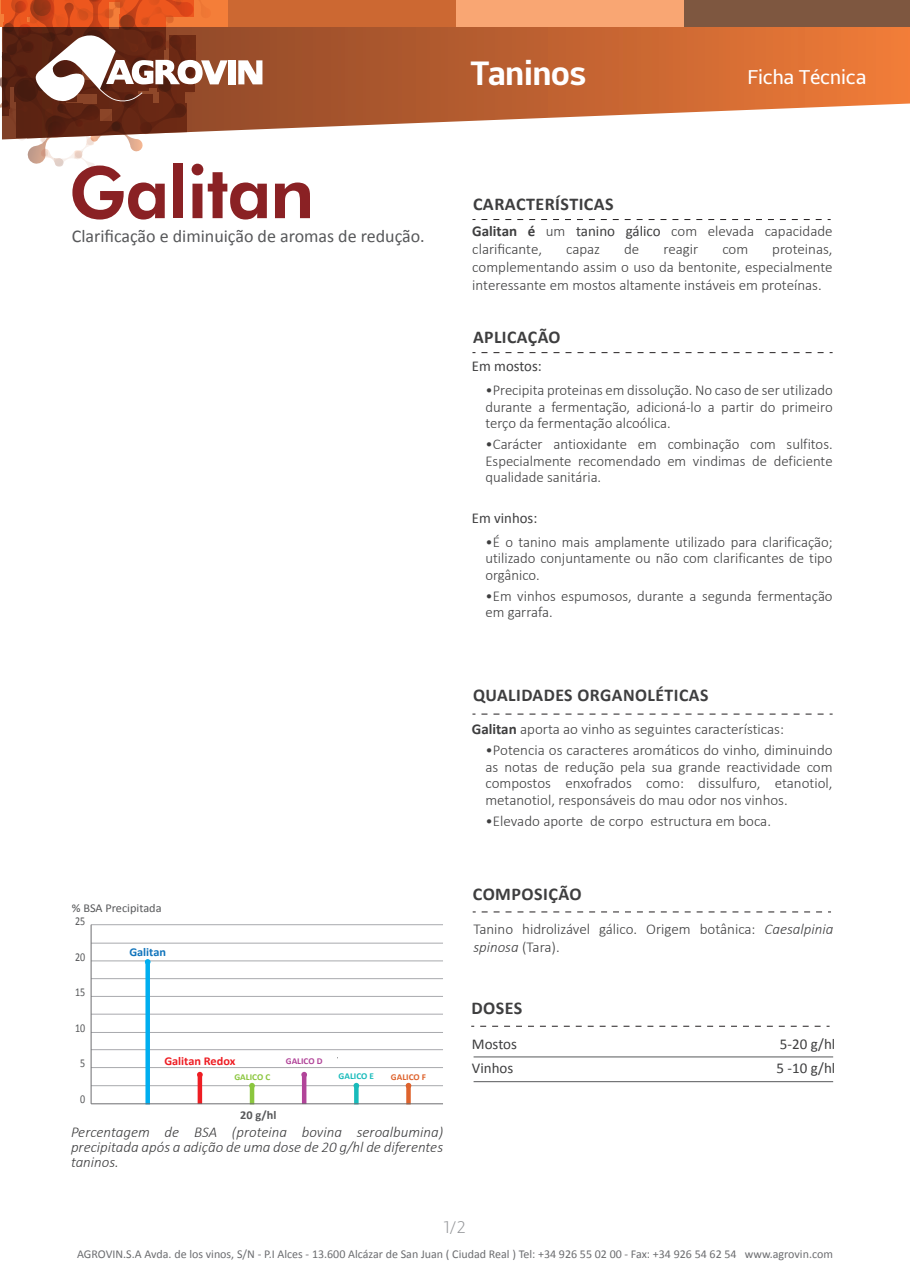
<style>
.page{position:relative;width:910px;height:1280px;background:#fff}
.page>*{position:absolute;margin:0;border:0;box-sizing:border-box;transform-origin:0 0}
.t1{font:800 72px "Futura BT";letter-spacing:-.02em;color:#8a2124}
.t2{font:700 33px "Centuma";letter-spacing:-.005em;color:#fff}
.t3{font:19.5px "Centuma";letter-spacing:-.01em;color:#fff}
.t4{font:700 18px "Calibri";letter-spacing:.025em;color:#3e3e3f}
.t5{font:18px "Calibri";color:#57585a}
.t6{font:300 16.5px "Centuma";color:#939598}
.t7{font:300 15px/16.5px "Calibri";color:#3e3e3f;text-align:justify}
.t8{font:italic 300 15px/15px "Calibri";color:#3e3e3f;text-align:justify}
.t9{font:15px/24px "Calibri";color:#3e3e3f}
.t10{font:12px "Calibri";color:#6c6d70}
.t11{font:12px "Calibri";color:#57585a}
.t12{font:700 12px "Calibri";color:#ee1d23}
.t13{font:12px "Calibri";color:#57585a;scale:.84 1}
.t14{font:700 12px "Calibri";color:#1074bc}
.t15{font:700 12px "Calibri";color:#57585a}
.t16{font:700 9px "Calibri";color:#8bc63e}
.t17{font:700 9px "Calibri";color:#b14499}
.t18{font:700 9px "Calibri";color:#18bbbb}
.t19{font:700 9px "Calibri";color:#de632d}
.s1{font-weight:700}
.s2{font-weight:400}
.s3{font-style:italic}
</style>
<div class="page">
<svg style="left:228px;top:26px;width:682px;height:105px;background:#c9774c"></svg>
<div style="left:684px;top:0;width:226px;height:26px;background:#7e5740"></div>
<div style="left:456px;top:0;width:228px;height:26px;background:#f9a673"></div>
<div style="left:228px;top:0;width:228px;height:26px;background:#cc6832"></div>
<hr style="left:91px;top:924px;width:352px;height:1px;background:#a8a9ad">
<hr style="left:91px;top:943px;width:352px;height:1px;background:#a8a9ad">
<hr style="left:91px;top:961px;width:352px;height:1px;background:#a8a9ad">
<hr style="left:91px;top:978px;width:352px;height:1px;background:#a8a9ad">
<hr style="left:91px;top:996px;width:352px;height:1px;background:#a8a9ad">
<hr style="left:91px;top:1014px;width:352px;height:1px;background:#a8a9ad">
<hr style="left:91px;top:1032px;width:352px;height:1px;background:#a8a9ad">
<hr style="left:91px;top:1049px;width:352px;height:1px;background:#a8a9ad">
<hr style="left:91px;top:1067px;width:352px;height:1px;background:#a8a9ad">
<hr style="left:91px;top:1085px;width:352px;height:1px;background:#a8a9ad">
<svg style="left:481px;top:219px;width:350px;height:1px"></svg>
<svg style="left:481px;top:352px;width:352px;height:1px"></svg>
<svg style="left:238px;top:60px;width:24px;height:24px"></svg>
<div style="left:229px;top:60px;width:7px;height:24px;background:#fff"></div>
<svg style="left:0;top:0;width:228px;height:170px"></svg>
<svg style="left:481px;top:714px;width:352px;height:1px"></svg>
<svg style="left:482px;top:911px;width:349px;height:1px"></svg>
<svg style="left:480px;top:1026px;width:350px;height:1px"></svg>
<hr style="left:474px;top:1081px;width:359px;height:1px;background:#57585a">
<hr style="left:474px;top:1057px;width:359px;height:1px;background:#57585a">
<hr style="left:91px;top:925px;width:1px;height:179px;background:#6c6d70">
<svg style="left:145px;top:959px;width:6px;height:5px"></svg>
<div style="left:145px;top:961px;width:5px;height:143px;background:#00aeef"></div>
<svg style="left:249px;top:1083px;width:6px;height:20px"></svg>
<hr style="left:250px;top:1086px;width:4px;height:18px;background:#8bc63e">
<svg style="left:354px;top:1083px;width:5px;height:3px"></svg>
<div style="left:354px;top:1086px;width:5px;height:18px;background:#18bbbb"></div>
<svg style="left:406px;top:1083px;width:5px;height:3px"></svg>
<div style="left:406px;top:1086px;width:5px;height:18px;background:#de632d"></div>
<svg style="left:197px;top:1072px;width:6px;height:5px"></svg>
<hr style="left:198px;top:1074px;width:4px;height:30px;background:#ee1d23">
<svg style="left:301px;top:1072px;width:6px;height:5px"></svg>
<hr style="left:302px;top:1074px;width:4px;height:30px;background:#b14499">
<hr style="left:91px;top:1103px;width:352px;height:1px;background:#6c6d70">
<h2 class="t2" style="left:471px;top:50px;width:118px">Taninos</h2>
<h3 class="t3" style="left:747px;top:64px;width:121px">Ficha Técnica</h3>
<h1 class="t1" style="left:69px;top:149px;width:247px">Galitan</h1>
<p class="t5" style="left:72px;top:225px;width:355px">Clarificação e diminuição de aromas de redução.</p>
<p class="t11" style="left:72px;top:900px;width:91px">% BSA Precipitada</p>
<p class="t13" style="left:75px;top:914px;width:14px">25</p>
<p class="t13" style="left:75px;top:949px;width:14px">20</p>
<p class="t13" style="left:75px;top:985px;width:14px">15</p>
<p class="t13" style="left:75px;top:1020px;width:14px">10</p>
<p class="t13" style="left:80px;top:1056px;width:8px">5</p>
<p class="t13" style="left:80px;top:1091px;width:8px">0</p>
<p class="t14" style="left:129px;top:945px;width:38px">Galitan</p>
<p class="t12" style="left:164px;top:1054px;width:73px">Galitan Redox</p>
<p class="t16" style="left:234px;top:1071px;width:37px">GALICO C</p>
<p class="t15" style="left:240px;top:1107px;width:38px">20 g/hl</p>
<p class="t17" style="left:286px;top:1055px;width:38px">GALICO D</p>
<p class="t18" style="left:339px;top:1070px;width:37px">GALICO E</p>
<p class="t19" style="left:391px;top:1071px;width:37px">GALICO F</p>
<p class="t8" style="left:71px;top:1125px;width:374px">Percentagem de BSA (proteina bovina seroalbumina) precipitada após a adição de uma dose de 20 g/hl de diferentes taninos.</p>
<p class="t4" style="left:473px;top:193px;width:142px">CARACTERÍSTICAS</p>
<p class="t7" style="left:472px;top:222px;width:362px;line-height:18px"><span class="s1">Galitan é</span> um <span class="s2">tanino gálico</span> com elevada capacidade clarificante,</p>
<p class="t7" style="left:566px;top:240px;width:36px">capaz</p>
<p class="t7" style="left:624px;top:240px;width:17px">de</p>
<p class="t7" style="left:663px;top:240px;width:36px">reagir</p>
<p class="t7" style="left:722px;top:240px;width:27px">com</p>
<p class="t7" style="left:472px;top:240px;width:362px;line-height:18px;text-indent:300px">proteinas, complementando assim o uso da bentonite, especialmente interessante em mostos altamente instáveis em proteínas.</p>
<p class="t4" style="left:473px;top:326px;width:89px">APLICAÇÃO</p>
<p class="t9" style="left:472px;top:353px;width:71px">Em mostos:</p>
<p class="t7" style="left:485px;top:382px;width:349px">•Precipita proteinas em dissolução. No caso de ser utilizado durante a fermentação, adicioná-lo a partir do primeiro terço da fermentação alcoólica.</p>
<p class="t7" style="left:485px;top:436px;width:349px">•Carácter antioxidante em combinação com sulfitos.<br>Especialmente recomendado em vindimas de deficiente qualidade sanitária.</p>
<p class="t9" style="left:472px;top:505px;width:67px">Em vinhos:</p>
<p class="t7" style="left:485px;top:533px;width:349px">•É o tanino mais amplamente utilizado para clarificação; utilizado conjuntamente ou não com clarificantes de tipo orgânico.</p>
<p class="t7" style="left:485px;top:587px;width:349px">•Em vinhos espumosos, durante a segunda fermentação em garrafa.</p>
<p class="t4" style="left:473px;top:684px;width:237px">QUALIDADES ORGANOLÉTICAS</p>
<p class="t7" style="left:472px;top:721px;width:314px"><span class="s1">Galitan</span> aporta ao vinho as seguintes características:</p>
<p class="t7" style="left:485px;top:742px;width:349px">•Potencia os caracteres aromáticos do vinho, diminuindo as notas de redução pela sua grande reactividade com compostos enxofrados como: dissulfuro, etanotiol, metanotiol, responsáveis do mau odor nos vinhos.</p>
<p class="t7" style="left:485px;top:812px;width:287px">•Elevado aporte de corpo estructura em boca.</p>
<p class="t4" style="left:473px;top:883px;width:110px">COMPOSIÇÃO</p>
<p class="t7" style="left:473px;top:920px;width:361px;line-height:18px">Tanino hidrolizável gálico. Origem botânica: <span class="s3">Caesalpinia spinosa</span> (Tara).</p>
<p class="t4" style="left:471px;top:997px;width:52px">DOSES</p>
<p class="t9" style="left:472px;top:1031px;width:47px">Mostos<br>Vinhos</p>
<p class="t9" style="left:776px;top:1031px;width:60px">5-20 g/hl<br>5 -10 g/hl</p>
<p class="t6" style="left:444px;top:1216px;width:24px">1/2</p>
<p class="t10" style="left:77px;top:1246px;width:757px">AGROVIN.S.A Avda. de los vinos, S/N - P.I Alces - 13.600 Alcázar de San Juan ( Ciudad Real ) Tel: +34 926 55 02 00 - Fax: +34 926 54 62 54 www.agrovin.com</p>
</div>
